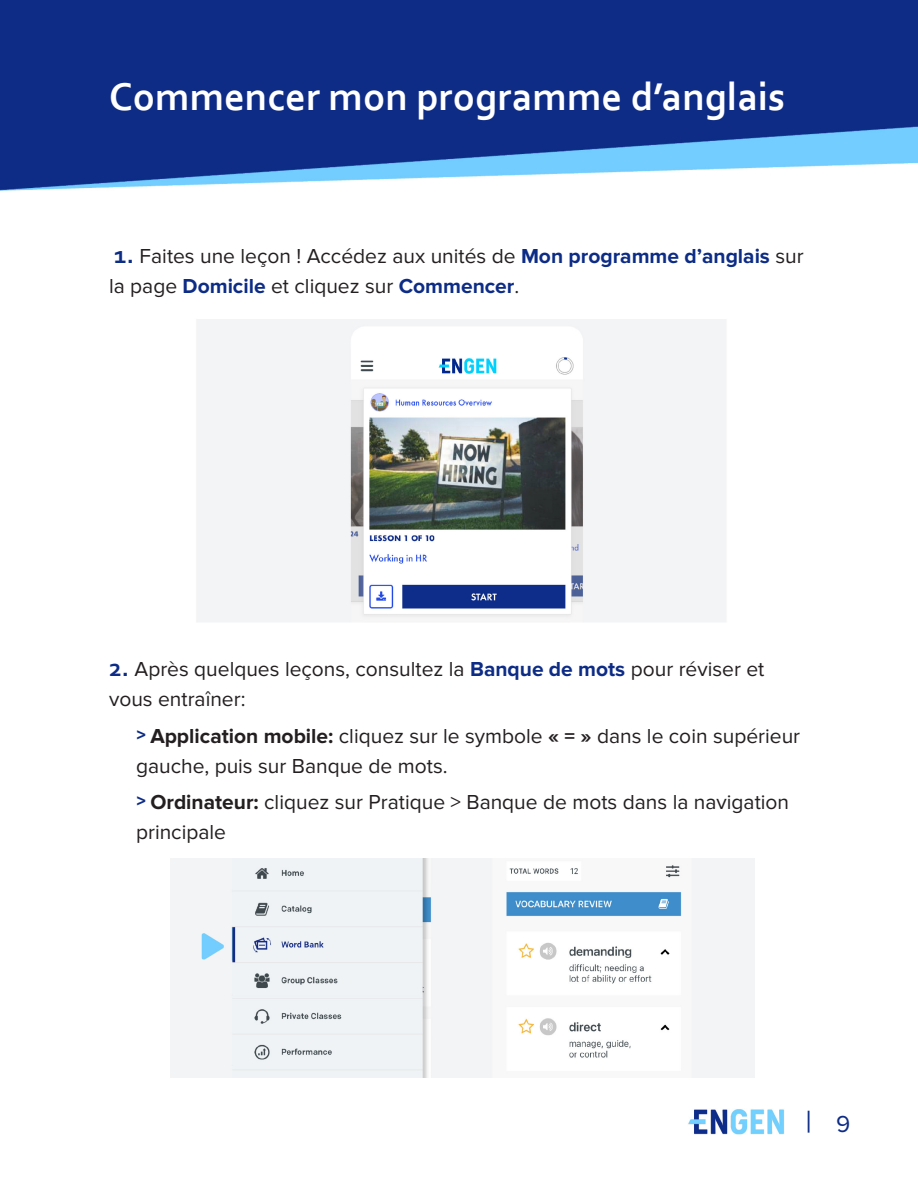
<style>
.page{position:relative;width:918px;height:1188px;background:#fff}
.page>*{position:absolute;margin:0;border:0;box-sizing:border-box;transform-origin:0 0}
.t1{font:700 40.5px "Corbel";color:#fff}
.t2{font:31.05px "Proxima Nova";color:#0d2c86}
.t3{font:21px/30px "Proxima Nova";color:#231f20}
.s1{font-family:"Corbel";font-weight:700;font-size:25.5px;color:#0d2c86}
.s2{font-weight:700;color:#0d2c86}
.s3{font-family:"Corbel";font-weight:700;font-size:19.5px;color:#0d2c86}
.s4{font-weight:700}
.s5{font-size:24px}
</style>
<div class="page">
<img style="left:688px;top:1109px;width:96px;height:26px">
<img style="left:0;top:0;width:918px;height:190px">
<img style="left:197px;top:319px;width:529px;height:303px">
<img style="left:171px;top:859px;width:583px;height:219px">
<p class="t1" style="left:109px;top:72px;width:678px">Commencer mon programme d’anglais</p>
<p class="t3" style="left:109px;top:242px;width:696px"><span class="s1">1.</span> Faites une leçon ! Accédez aux unités de <span class="s2">Mon programme d’anglais</span> sur la page <span class="s2">Domicile</span> et cliquez sur <span class="s2">Commencer</span>.</p>
<p class="t3" style="left:109px;top:654px;width:657px"><span class="s1">2.</span> Après quelques leçons, consultez la <span class="s2">Banque de mots</span> pour réviser et vous entraîner:</p>
<p class="t3" style="left:136px;top:721px;width:666px"><span class="s3">&gt;</span> <span class="s4">Application mobile:</span> cliquez sur le symbole <span class="s4">« = »</span> dans le coin supérieur gauche, puis sur Banque de mots.</p>
<p class="t3" style="left:136px;top:788px;width:655px"><span class="s3">&gt;</span> <span class="s4">Ordinateur:</span> cliquez sur Pratique &gt; Banque de mots dans la navigation principale</p>
<p class="t2" style="left:806px;top:1104px;width:46px">| <span class="s5">9</span></p>
</div>
